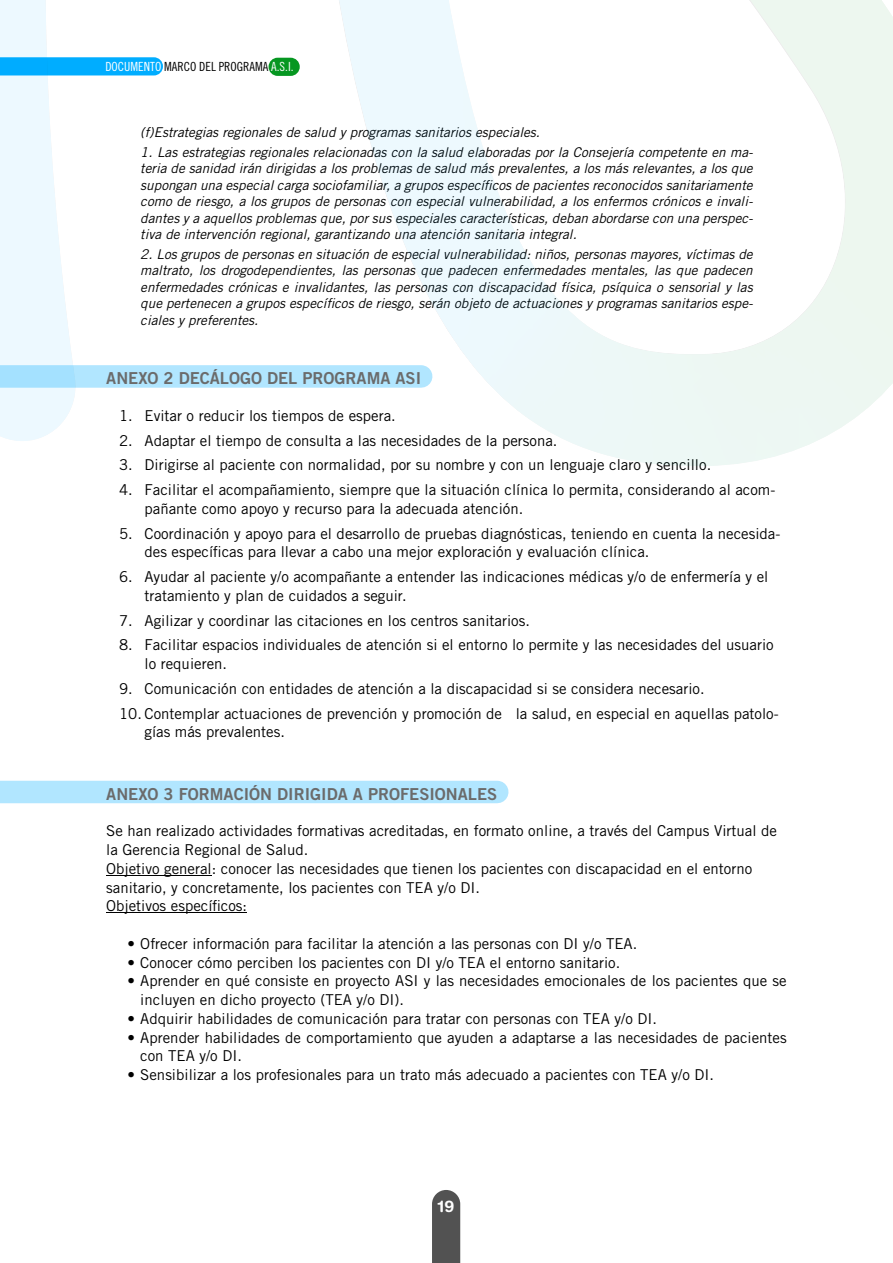
<style>
.page{position:relative;width:893px;height:1263px;background:#fff}
.page>*{position:absolute;margin:0;border:0;box-sizing:border-box;transform-origin:0 0}
.t1{font:16.5px "Trade Gothic LT Std Bd 2";color:#6b6b6b}
.t2{font:700 16.05px "Helvetica Rounded LT Std";color:#fff}
.t3{font:15px/18.8px "Trade Gothic LT Std";color:#000}
.t4{font:italic 13.5px/16.5px "Trade Gothic LT Std";color:#000;text-align:justify}
.t5{font:12.6px "Trade Gothic LT Std Cn 18";color:#000}
.s1{color:#fff}
</style>
<div class="page">
<div style="left:432px;top:1190px;width:28px;height:73px;background:#525252"></div>
<div style="left:0;top:781px;width:497px;height:22px;background:#b1e6ff"></div>
<hr style="left:106px;top:875px;width:106px;height:1px;background:#000">
<hr style="left:106px;top:912px;width:141px;height:1px;background:#000">
<img style="left:0;top:0;width:893px;height:466px">
<p class="t5" style="left:105px;top:62px;width:190px"><span class="s1">DOCUMENTO</span> MARCO DEL PROGRAMA <span class="s1">A.S.I.</span></p>
<p class="t4" style="left:140px;top:126px;width:401px">(f)Estrategias regionales de salud y programas sanitarios especiales.</p>
<p class="t4" style="left:140px;top:146px;width:614px">1. Las estrategias regionales relacionadas con la salud elaboradas por la Consejería competente en ma&shy;teria de sanidad irán dirigidas a los problemas de salud más prevalentes, a los más relevantes, a los que supongan una especial carga sociofamiliar, a grupos específicos de pacientes reconocidos sanitariamente como de riesgo, a los grupos de personas con especial vulnerabilidad, a los enfermos crónicos e invali&shy;dantes y a aquellos problemas que, por sus especiales características, deban abordarse con una perspec&shy;tiva de intervención regional, garantizando una atención sanitaria integral.</p>
<p class="t4" style="left:140px;top:248px;width:614px">2. Los grupos de personas en situación de especial vulnerabilidad: niños, personas mayores, víctimas de maltrato, los drogodependientes, las personas que padecen enfermedades mentales, las que padecen enfermedades crónicas e invalidantes, las personas con discapacidad física, psíquica o sensorial y las que pertenecen a grupos específicos de riesgo, serán objeto de actuaciones y programas sanitarios espe&shy;ciales y preferentes.</p>
<p class="t1" style="left:106px;top:372px;width:316px">ANEXO 2 DECÁLOGO DEL PROGRAMA ASI</p>
<p class="t3" style="left:119px;top:408px;width:278px">1. Evitar o reducir los tiempos de espera.</p>
<p class="t3" style="left:119px;top:433px;width:440px">2. Adaptar el tiempo de consulta a las necesidades de la persona.</p>
<p class="t3" style="left:119px;top:458px;width:594px">3. Dirigirse al paciente con normalidad, por su nombre y con un lenguaje claro y sencillo.</p>
<p class="t3" style="left:145px;top:482px;width:632px;text-indent:-26px">4. Facilitar el acompañamiento, siempre que la situación clínica lo permita, considerando al acom&shy;pañante como apoyo y recurso para la adecuada atención.</p>
<p class="t3" style="left:145px;top:526px;width:637px;text-indent:-26px">5. Coordinación y apoyo para el desarrollo de pruebas diagnósticas, teniendo en cuenta la necesida&shy;des específicas para llevar a cabo una mejor exploración y evaluación clínica.</p>
<p class="t3" style="left:145px;top:569px;width:625px;text-indent:-26px">6. Ayudar al paciente y/o acompañante a entender las indicaciones médicas y/o de enfermería y el tratamiento y plan de cuidados a seguir.</p>
<p class="t3" style="left:119px;top:613px;width:412px">7. Agilizar y coordinar las citaciones en los centros sanitarios.</p>
<p class="t3" style="left:145px;top:638px;width:631px;text-indent:-26px">8. Facilitar espacios individuales de atención si el entorno lo permite y las necesidades del usuario lo requieren.</p>
<p class="t3" style="left:119px;top:681px;width:587px">9. Comunicación con entidades de atención a la discapacidad si se considera necesario.</p>
<p class="t3" style="left:145px;top:706px;width:636px;text-indent:-26px">10. Contemplar actuaciones de prevención y promoción de la salud, en especial en aquellas patolo&shy;gías más prevalentes.</p>
<p class="t1" style="left:106px;top:788px;width:392px">ANEXO 3 FORMACIÓN DIRIGIDA A PROFESIONALES</p>
<p class="t3" style="left:106px;top:824px;width:672px">Se han realizado actividades formativas acreditadas, en formato online, a través del Campus Virtual de la Gerencia Regional de Salud.<br>Objetivo general: conocer las necesidades que tienen los pacientes con discapacidad en el entorno sanitario, y concretamente, los pacientes con TEA y/o DI.<br>Objetivos específicos:</p>
<p class="t3" style="left:128px;top:936px;width:511px">• Ofrecer información para facilitar la atención a las personas con DI y/o TEA.</p>
<p class="t3" style="left:128px;top:955px;width:494px">• Conocer cómo perciben los pacientes con DI y/o TEA el entorno sanitario.</p>
<p class="t3" style="left:140px;top:974px;width:648px;text-indent:-13px">• Aprender en qué consiste en proyecto ASI y las necesidades emocionales de los pacientes que se incluyen en dicho proyecto (TEA y/o DI).</p>
<p class="t3" style="left:128px;top:1011px;width:531px">• Adquirir habilidades de comunicación para tratar con personas con TEA y/o DI.</p>
<p class="t3" style="left:140px;top:1030px;width:648px;text-indent:-13px">• Aprender habilidades de comportamiento que ayuden a adaptarse a las necesidades de pacientes con TEA y/o DI.</p>
<p class="t3" style="left:128px;top:1067px;width:588px">• Sensibilizar a los profesionales para un trato más adecuado a pacientes con TEA y/o DI.</p>
<p class="t2" style="left:438px;top:1200px;width:18px">19</p>
</div>
